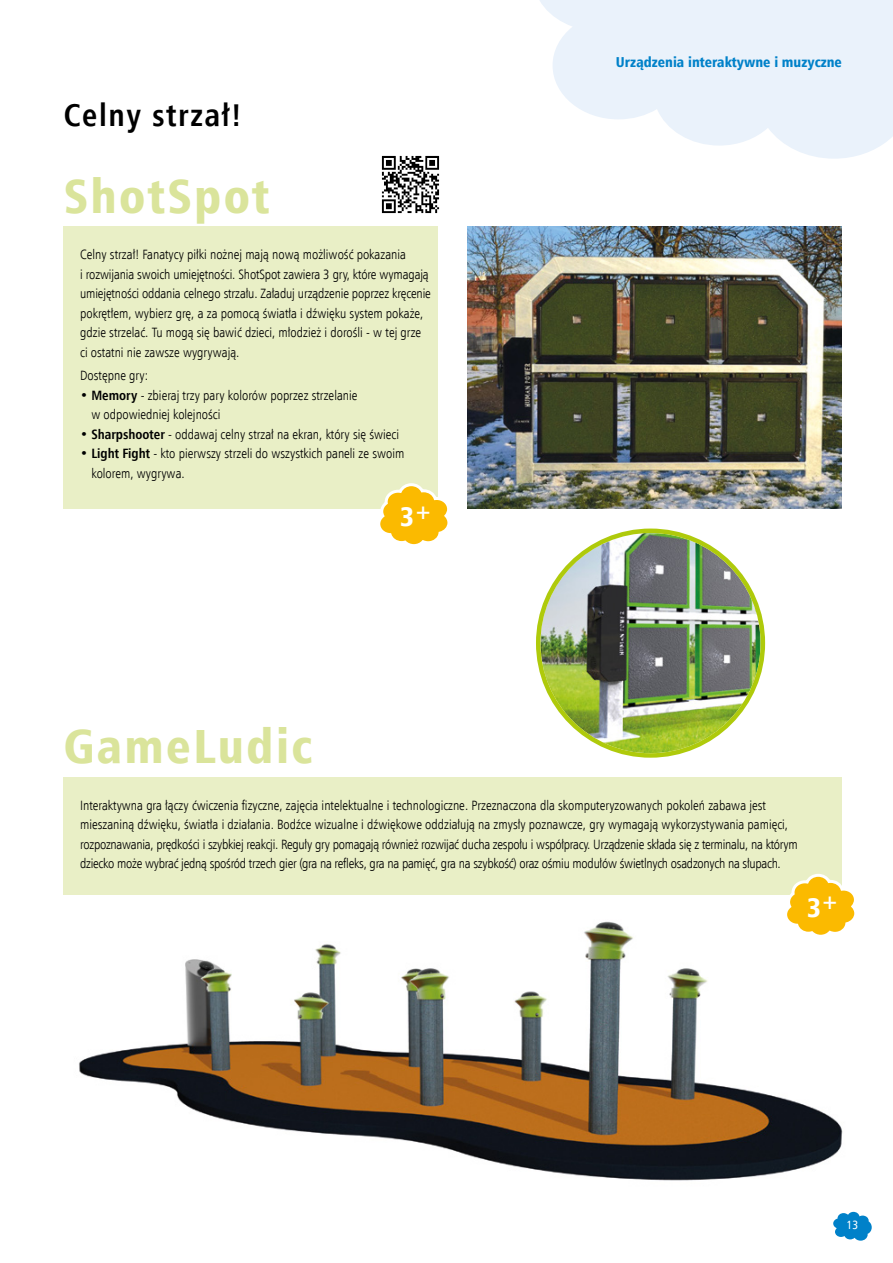
<style>
.page{position:relative;width:893px;height:1263px;background:#fff}
.page>*{position:absolute;margin:0;border:0;box-sizing:border-box;transform-origin:0 0}
.t1{font:48px "Humnst 777 Blk Cn EU";letter-spacing:.05em;color:#dae49b}
.t2{font:700 31.5px "Humnst 777 Cn EU";letter-spacing:.05em;color:#000}
.t3{font:27px "Humnst 777 Blk Cn EU";color:#fff}
.t4{font:14.25px "Humnst 777 Blk Cn EU";color:#0081c9}
.t5{font:13.5px/19.5px "Humnst 777 Lt Cn EU";color:#000}
.t6{font:12px "Humnst 777 Cn EU";color:#fff}
.s1{font-family:"Humnst 777 Cn EU";font-weight:700}
</style>
<div class="page">
<svg style="left:540px;top:0;width:353px;height:159px;fill:#eaf2fb"></svg>
<svg style="left:833px;top:1212px;width:39px;height:29px"></svg>
<img style="left:79px;top:921px;width:764px;height:260px">
<div style="left:64px;top:777px;width:778px;height:118px;background:#e9efc6"></div>
<img style="left:468px;top:227px;width:374px;height:282px">
<div style="left:64px;top:227px;width:374px;height:282px;background:#e9efc6"></div>
<img style="left:540px;top:533px;width:221px;height:220px;border-radius:110px">
<svg style="left:380px;top:483px;width:68px;height:62px"></svg>
<svg style="left:783px;top:874px;width:72px;height:65px"></svg>
<img style="left:381px;top:155px;width:59px;height:59px">
<h2 class="t2" style="left:64px;top:95px;width:179px">Celny strzał!</h2>
<h1 class="t1" style="left:64px;top:165px;width:207px">ShotSpot</h1>
<p class="t5" style="left:80px;top:244px;width:352px">Celny strzał! Fanatycy piłki nożnej mają nową możliwość pokazania<br>i rozwijania swoich umiejętności. ShotSpot zawiera 3 gry, które wymagają umiejętności oddania celnego strzału. Załaduj urządzenie poprzez kręcenie pokrętłem, wybierz grę, a za pomocą światła i dźwięku system pokaże, gdzie strzelać. Tu mogą się bawić dzieci, młodzież i dorośli - w tej grze ci ostatni nie zawsze wygrywają.</p>
<p class="t5" style="left:80px;top:366px;width:70px">Dostępne gry:</p>
<p class="t5" style="left:91px;top:385px;width:268px;text-indent:-11px">• <span class="s1">Memory</span> - zbieraj trzy pary kolorów poprzez strzelanie w odpowiedniej kolejności</p>
<p class="t5" style="left:80px;top:424px;width:320px">• <span class="s1">Sharpshooter</span> - oddawaj celny strzał na ekran, który się świeci</p>
<p class="t5" style="left:91px;top:444px;width:314px;text-indent:-11px">• <span class="s1">Light Fight</span> - kto pierwszy strzeli do wszystkich paneli ze swoim kolorem, wygrywa.</p>
<h3 class="t3" style="left:400px;top:500px;width:33px">3<sup>+</sup></h3>
<p class="t4" style="left:616px;top:53px;width:228px">Urządzenia interaktywne i muzyczne</p>
<h1 class="t1" style="left:64px;top:716px;width:250px">GameLudic</h1>
<p class="t5" style="left:80px;top:795px;width:719px">Interaktywna gra łączy ćwiczenia fizyczne, zajęcia intelektualne i technologiczne. Przeznaczona dla skomputeryzowanych pokoleń zabawa jest mieszaniną dźwięku, światła i działania. Bodźce wizualne i dźwiękowe oddziałują na zmysły poznawcze, gry wymagają wykorzystywania pamięci, rozpoznawania, prędkości i szybkiej reakcji. Reguły gry pomagają również rozwijać ducha zespołu i współpracy. Urządzenie składa się z terminalu, na którym dziecko może wybrać jedną spośród trzech gier (gra na refleks, gra na pamięć, gra na szybkość) oraz ośmiu modułów świetlnych osadzonych na słupach.</p>
<h3 class="t3" style="left:807px;top:890px;width:33px">3<sup>+</sup></h3>
<p class="t6" style="left:846px;top:1217px;width:13px">13</p>
</div>
